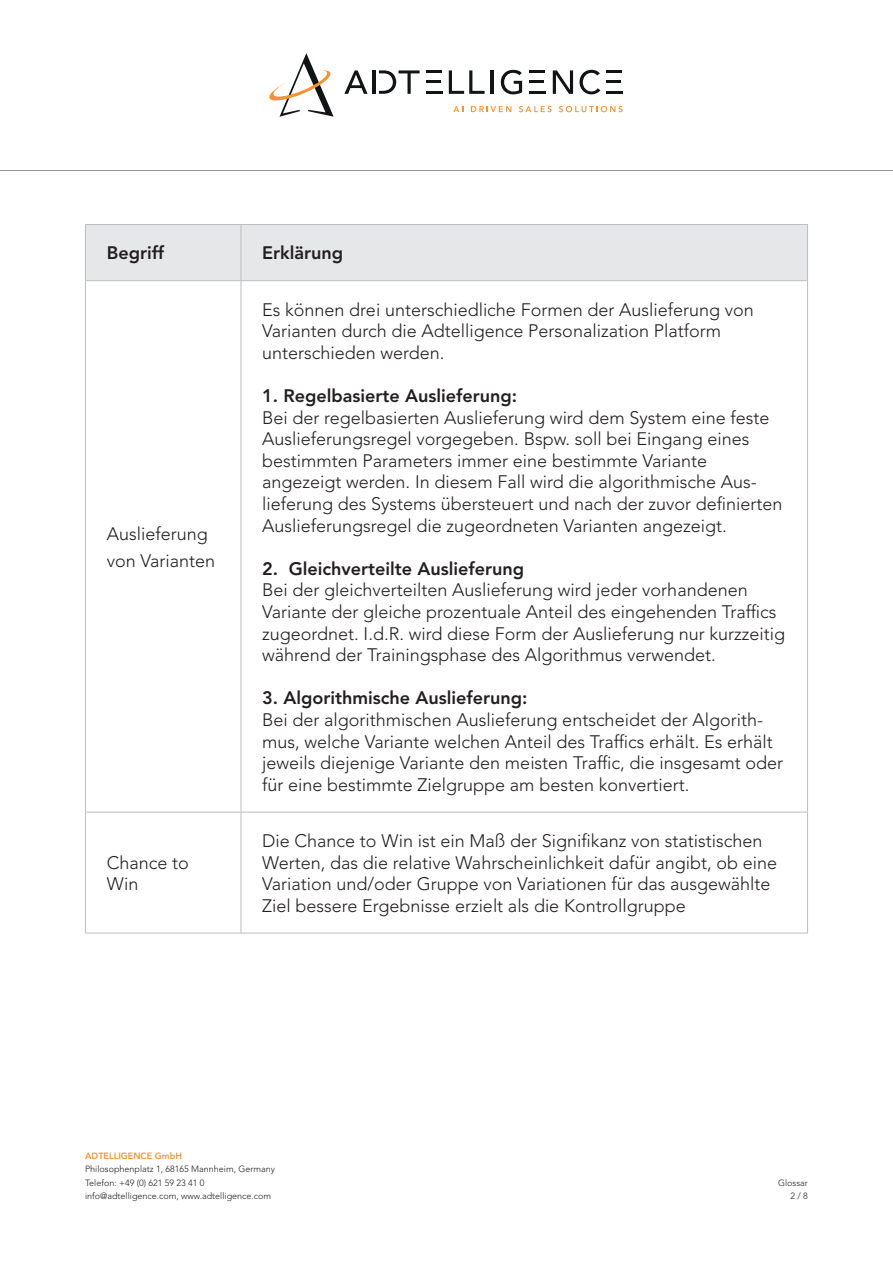
<style>
.page{position:relative;width:893px;height:1263px;background:#fff}
.page>*{position:absolute;margin:0;border:0;box-sizing:border-box;transform-origin:0 0}
.t1{font:300 18px/21.6px "Avenir LT Std";color:#231f20}
.t2{font:800 18px "Avenir LT Std";color:#231f20}
.t3{font:300 9px/13.5px "Avenir LT Std";color:#231f20}
.t4{font:800 9px "Avenir LT Std";color:#f79332}
</style>
<div class="page">
<svg style="left:453px;top:106px;width:10px;height:6px"></svg>
<svg style="left:471px;top:106px;width:40px;height:6px"></svg>
<svg style="left:519px;top:106px;width:33px;height:6px"></svg>
<svg style="left:559px;top:106px;width:64px;height:6px"></svg>
<svg style="left:344px;top:70px;width:24px;height:24px"></svg>
<svg style="left:449px;top:70px;width:36px;height:24px"></svg>
<hr style="left:491px;top:70px;width:3px;height:24px;background:#101414">
<hr style="left:372px;top:70px;width:4px;height:24px;background:#101414">
<svg style="left:501px;top:70px;width:21px;height:24px"></svg>
<svg style="left:553px;top:70px;width:20px;height:24px"></svg>
<svg style="left:579px;top:70px;width:21px;height:24px"></svg>
<svg style="left:269px;top:53px;width:65px;height:64px"></svg>
<svg style="left:379px;top:70px;width:41px;height:24px"></svg>
<hr style="left:606px;top:80px;width:15px;height:3px;background:#101414">
<hr style="left:606px;top:70px;width:16px;height:3px;background:#101414">
<hr style="left:606px;top:91px;width:17px;height:3px;background:#101414">
<hr style="left:529px;top:80px;width:15px;height:3px;background:#101414">
<hr style="left:529px;top:70px;width:16px;height:3px;background:#101414">
<hr style="left:529px;top:91px;width:17px;height:3px;background:#101414">
<hr style="left:427px;top:80px;width:14px;height:3px;background:#101414">
<hr style="left:427px;top:70px;width:15px;height:3px;background:#101414">
<hr style="left:427px;top:91px;width:16px;height:3px;background:#101414">
<hr style="left:0;top:170px;width:893px;height:1px;background:#939598">
<div style="left:86px;top:225px;width:721px;height:55px;background:#e6e7e9"></div>
<hr style="left:241px;top:225px;width:1px;height:55px;background:#bcbdc0">
<hr style="left:241px;top:281px;width:1px;height:531px;background:#bcbdc0">
<hr style="left:85px;top:812px;width:156px;height:1px;background:#bcbdc0">
<hr style="left:241px;top:812px;width:567px;height:1px;background:#bcbdc0">
<hr style="left:241px;top:812px;width:1px;height:121px;background:#bcbdc0">
<hr style="left:85px;top:933px;width:156px;height:1px;background:#bcbdc0">
<hr style="left:241px;top:933px;width:567px;height:1px;background:#bcbdc0">
<hr style="left:85px;top:280px;width:156px;height:1px;background:#bcbdc0">
<hr style="left:241px;top:280px;width:567px;height:1px;background:#bcbdc0">
<hr style="left:85px;top:224px;width:156px;height:1px;background:#bcbdc0">
<hr style="left:85px;top:225px;width:1px;height:55px;background:#bcbdc0">
<hr style="left:241px;top:224px;width:567px;height:1px;background:#bcbdc0">
<hr style="left:807px;top:225px;width:1px;height:55px;background:#bcbdc0">
<hr style="left:85px;top:281px;width:1px;height:531px;background:#bcbdc0">
<hr style="left:807px;top:281px;width:1px;height:531px;background:#bcbdc0">
<hr style="left:85px;top:812px;width:1px;height:121px;background:#bcbdc0">
<hr style="left:807px;top:812px;width:1px;height:121px;background:#bcbdc0">
<p class="t2" style="left:107px;top:242px;width:59px">Begriff</p>
<p class="t2" style="left:262px;top:242px;width:83px">Erklärung</p>
<p class="t1" style="left:107px;top:520px;width:110px;line-height:27px">Auslieferung von Varianten</p>
<p class="t1" style="left:107px;top:852px;width:84px">Chance to<br>Win</p>
<p class="t1" style="left:262px;top:299px;width:493px">Es können drei unterschiedliche Formen der Auslieferung von<br>Varianten durch die Adtelligence Personalization Platform unterschieden werden.</p>
<p class="t2" style="left:262px;top:385px;width:257px">1. Regelbasierte Auslieferung:</p>
<p class="t1" style="left:262px;top:407px;width:522px">Bei der regelbasierten Auslieferung wird dem System eine feste Auslieferungsregel vorgegeben. Bspw. soll bei Eingang eines bestimmten Parameters immer eine bestimmte Variante angezeigt werden. In diesem Fall wird die algorithmische Aus&shy;lieferung des Systems übersteuert und nach der zuvor definierten Auslieferungsregel die zugeordneten Varianten angezeigt.</p>
<p class="t2" style="left:262px;top:558px;width:264px">2. Gleichverteilte Auslieferung</p>
<p class="t1" style="left:262px;top:579px;width:524px">Bei der gleichverteilten Auslieferung wird jeder vorhandenen Variante der gleiche prozentuale Anteil des eingehenden Traffics zugeordnet. I.d.R. wird diese Form der Auslieferung nur kurzzeitig während der Trainingsphase des Algorithmus verwendet.</p>
<p class="t2" style="left:262px;top:687px;width:267px">3. Algorithmische Auslieferung:</p>
<p class="t1" style="left:262px;top:709px;width:522px">Bei der algorithmischen Auslieferung entscheidet der Algorith&shy;mus, welche Variante welchen Anteil des Traffics erhält. Es erhält jeweils diejenige Variante den meisten Traffic, die insgesamt oder für eine bestimmte Zielgruppe am besten konvertiert.</p>
<p class="t1" style="left:262px;top:830px;width:516px">Die Chance to Win ist ein Maß der Signifikanz von statistischen Werten, das die relative Wahrscheinlichkeit dafür angibt, ob eine Variation und/oder Gruppe von Variationen für das ausgewählte Ziel bessere Ergebnisse erzielt als die Kontrollgruppe</p>
<p class="t4" style="left:85px;top:1150px;width:99px">ADTELLIGENCE GmbH</p>
<p class="t3" style="left:85px;top:1162px;width:191px">Philosophenplatz 1, 68165 Mannheim, Germany<br>Telefon: +49 (0) 621 59 23 41 0 info@adtelligence.com, www.adtelligence.com</p>
<p class="t3" style="left:778px;top:1176px;width:31px;text-align:right">Glossar<br>2 / 8</p>
</div>
